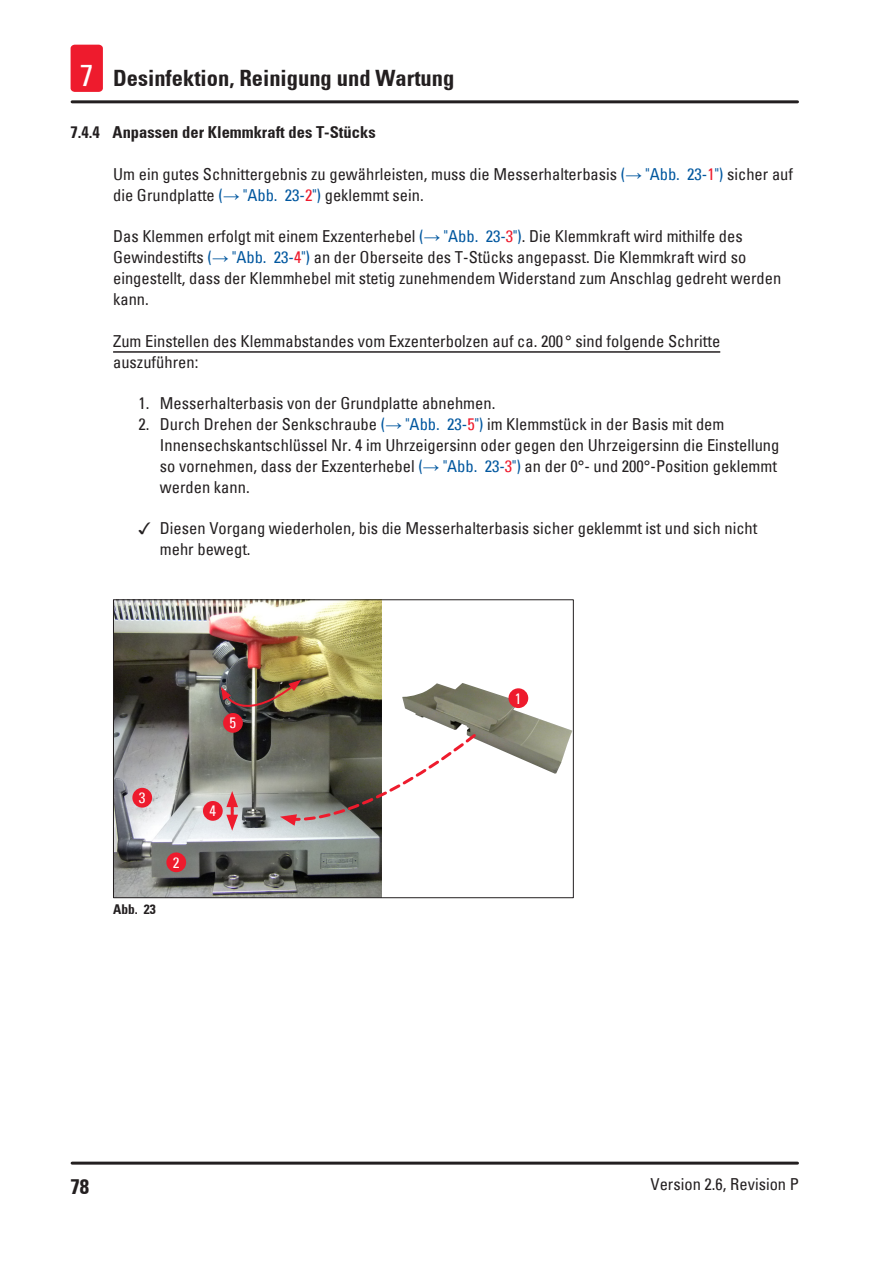
<style>
.page{position:relative;width:893px;height:1263px;background:#fff}
.page>*{position:absolute;margin:0;border:0;box-sizing:border-box;transform-origin:0 0}
.t1{font:700 condensed 22.5px "Univers";color:#231f20}
.t2{font:700 condensed 21px "Univers";color:#231f20}
.Description_text{font:condensed 16.5px/20.9px "Univers";color:#231f20}
.I_Topic{font:condensed 16.5px/20.9px "Univers";color:#231f20}
.t3{font:700 condensed 16.5px "Univers";color:#231f20}
.t4{font:condensed 15px "Univers";color:#fff}
.t5{font:700 condensed 13.5px "Univers";color:#231f20}
.s1{font-weight:400;font-size:30px;color:#fff}
.s2{color:#01579f}
.s3{font-family:"Arial";font-stretch:normal;color:#01579f}
.s4{color:#ee1b2d}
</style>
<div class="page">
<hr style="left:72px;top:1161px;width:725px;height:3px;background:#231f20">
<hr style="left:72px;top:100px;width:725px;height:3px;background:#231f20">
<div style="left:71px;top:45px;width:32px;height:47px;background:#ee1b2d;border-radius:4px"></div>
<hr style="left:113px;top:351px;width:607px;height:2px;background:#231f20">
<img style="left:402px;top:683px;width:170px;height:91px">
<img style="left:115px;top:601px;width:267px;height:295px">
<svg style="left:226px;top:791px;width:12px;height:40px"></svg>
<svg style="left:221px;top:680px;width:80px;height:30px;background:#705946"></svg>
<div style="left:203px;top:801px;width:20px;height:20px;background:#ee1b2d;border-radius:50%"></div>
<div style="left:166px;top:852px;width:20px;height:20px;background:#ee1b2d;border-radius:50%"></div>
<div style="left:508px;top:688px;width:20px;height:20px;background:#ee1b2d;border-radius:50%"></div>
<div style="left:132px;top:788px;width:20px;height:19px;background:#ee1b2d;border-radius:50%"></div>
<div style="left:223px;top:713px;width:20px;height:20px;background:#ee1b2d;border-radius:50%"></div>
<svg style="left:280px;top:731px;width:199px;height:99px"></svg>
<div style="left:113px;top:599px;width:461px;height:299px;border:1px solid #231f20"></div>
<h1 class="t1" style="left:80px;top:65px;width:376px"><span class="s1">7</span> Desinfektion, Reinigung und Wartung</h1>
<p class="t3" style="left:71px;top:122px;width:307px">7.4.4 Anpassen der Klemmkraft des T-Stücks</p>
<p class="Description_text" style="left:113px;top:163px;width:681px">Um ein gutes Schnittergebnis zu gewährleisten, muss die Messerhalterbasis <span class="s2">(</span><span class="s3">→</span> <span class="s2">"Abb. 23‑</span><span class="s4">1</span><span class="s2">")</span> sicher auf die Grundplatte <span class="s2">(</span><span class="s3">→</span> <span class="s2">"Abb. 23‑</span><span class="s4">2</span><span class="s2">")</span> geklemmt sein.</p>
<p class="Description_text" style="left:113px;top:226px;width:670px">Das Klemmen erfolgt mit einem Exzenterhebel <span class="s2">(</span><span class="s3">→</span> <span class="s2">"Abb. 23‑</span><span class="s4">3</span><span class="s2">")</span>. Die Klemmkraft wird mithilfe des Gewindestifts <span class="s2">(</span><span class="s3">→</span> <span class="s2">"Abb. 23‑</span><span class="s4">4</span><span class="s2">")</span> an der Oberseite des T-Stücks angepasst. Die Klemmkraft wird so eingestellt, dass der Klemmhebel mit stetig zunehmendem Widerstand zum Anschlag gedreht werden kann.</p>
<p class="I_Topic" style="left:113px;top:330px;width:609px">Zum Einstellen des Klemmabstandes vom Exzenterbolzen auf ca. 200 ° sind folgende Schritte auszuführen:</p>
<p class="Description_text" style="left:139px;top:393px;width:358px">1. Messerhalterbasis von der Grundplatte abnehmen.</p>
<p class="Description_text" style="left:160px;top:413px;width:621px;text-indent:-21px">2. Durch Drehen der Senkschraube <span class="s2">(</span><span class="s3">→</span> <span class="s2">"Abb. 23‑</span><span class="s4">5</span><span class="s2">")</span> im Klemmstück in der Basis mit dem Innensechskantschlüssel Nr. 4 im Uhrzeigersinn oder gegen den Uhrzeigersinn die Einstellung so vornehmen, dass der Exzenterhebel <span class="s2">(</span><span class="s3">→</span> <span class="s2">"Abb. 23‑</span><span class="s4">3</span><span class="s2">")</span> an der 0°- und 200°-Position geklemmt werden kann.</p>
<p class="Description_text" style="left:160px;top:518px;width:599px">Diesen Vorgang wiederholen, bis die Messerhalterbasis sicher geklemmt ist und sich nicht mehr bewegt.</p>
<p class="t4" style="left:139px;top:788px;width:8px">3</p>
<p class="t5" style="left:113px;top:901px;width:44px">Abb. 23</p>
<p class="t4" style="left:173px;top:853px;width:8px">2</p>
<p class="t4" style="left:229px;top:713px;width:8px">5</p>
<p class="t4" style="left:209px;top:801px;width:8px">4</p>
<p class="t4" style="left:515px;top:689px;width:8px">1</p>
<p class="t2" style="left:71px;top:1173px;width:20px">78</p>
<p class="Description_text" style="left:650px;top:1173px;width:150px">Version 2.6, Revision P</p>
</div>
